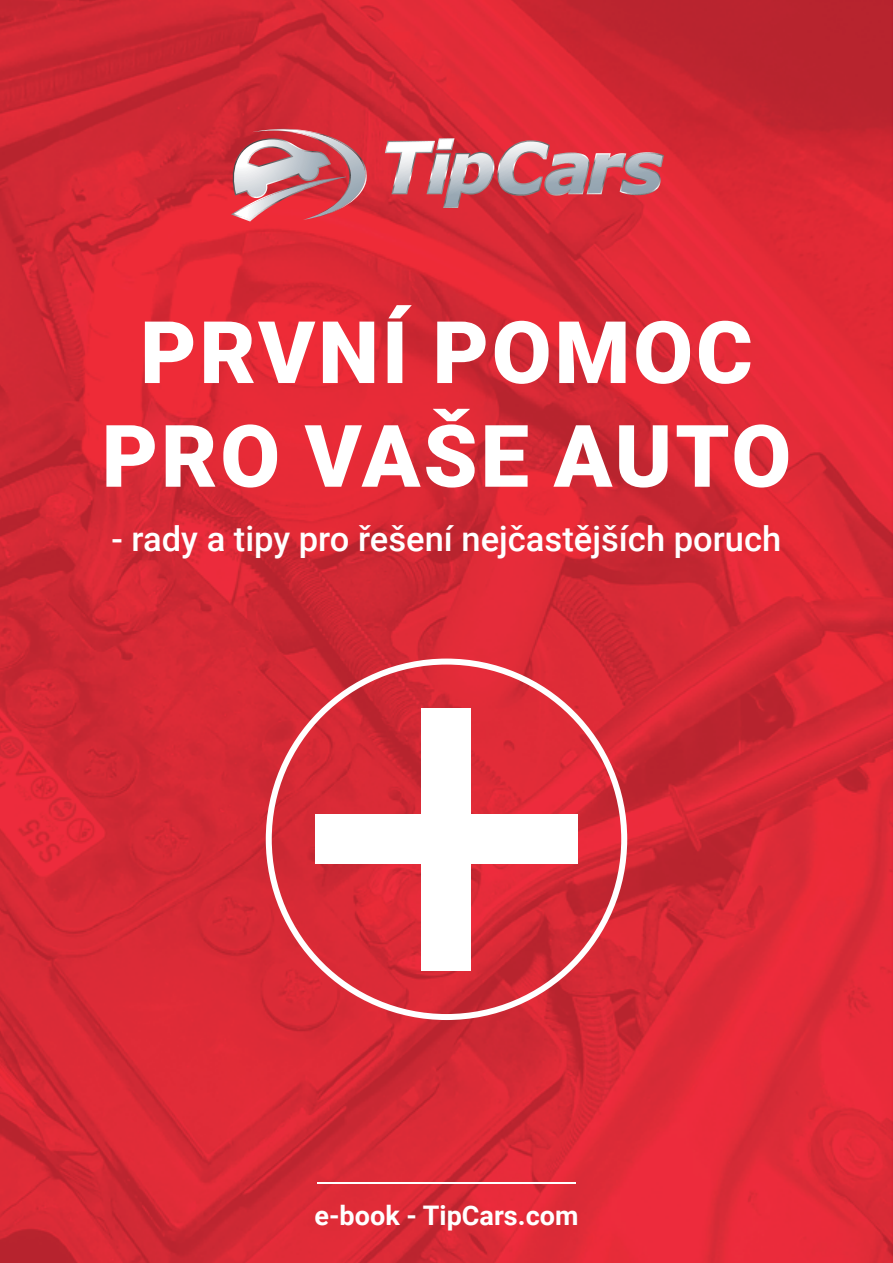
<style>
.page{position:relative;width:893px;height:1263px;background:#fff}
.page>*{position:absolute;margin:0;border:0;box-sizing:border-box;transform-origin:0 0}
.t1{font:900 86.4px/103.6px "Roboto";letter-spacing:.035em;color:#fff;text-align:center}
.t2{font:500 34.5px "Roboto";color:#fff}
.t3{font:700 27px "Roboto";color:#fff}
</style>
<div class="page">
<img style="left:0;top:0;width:893px;height:1263px">
<hr style="left:317px;top:1182px;width:259px;height:2px;background:#fff">
<svg style="left:229px;top:128px;width:140px;height:94px;background:#cf6b74"></svg>
<svg style="left:385px;top:138px;width:279px;height:70px;background:#cc6b75"></svg>
<div style="left:422px;top:708px;width:49px;height:263px;background:#fff"></div>
<div style="left:315px;top:815px;width:263px;height:49px;background:#fff"></div>
<h1 class="t1" style="left:102px;top:297px;width:691px">PRVNÍ POMOC<br>PRO VAŠE AUTO</h1>
<p class="t2" style="left:112px;top:515px;width:671px">- rady a tipy pro řešení nejčastějších poruch</p>
<p class="t3" style="left:315px;top:1196px;width:265px">e-book - TipCars.com</p>
</div>
